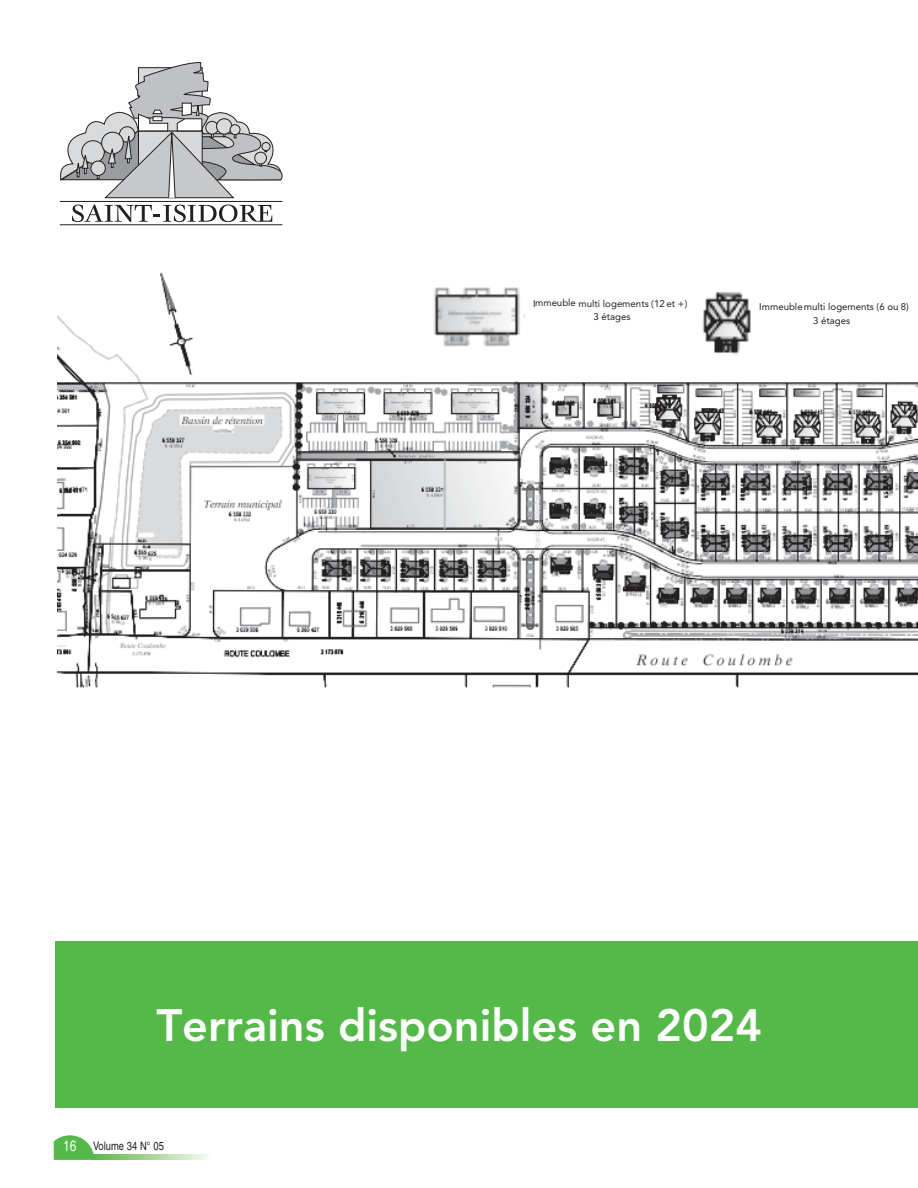
<style>
.page{position:relative;width:918px;height:1188px;background:#fff}
.page>*{position:absolute;margin:0;border:0;box-sizing:border-box;transform-origin:0 0}
.t1{font:800 45px "Avenir";color:#fff}
.t2{font:11.7px "Helvetica";color:#231f20;scale:.8 1}
.t3{font:9.6px/13.5px "Avenir";color:#231f20;text-align:center}
.s1{font-size:15px;color:#fff}
</style>
<div class="page">
<svg style="left:94px;top:1154px;width:114px;height:6px"></svg>
<svg style="left:54px;top:1135px;width:40px;height:25px"></svg>
<div style="left:55px;top:941px;width:862px;height:167px;background:#54b948"></div>
<img style="left:58px;top:272px;width:859px;height:416px">
<img style="left:354px;top:272px;width:563px;height:95px">
<div style="left:756px;top:295px;width:161px;height:44px;background:#fff"></div>
<div style="left:525px;top:291px;width:172px;height:45px;background:#fff"></div>
<svg style="left:59px;top:62px;width:224px;height:164px"></svg>
<p class="t3" style="left:533px;top:297px;width:156px">Immeuble multi logements (12 et +)<br>3 étages</p>
<p class="t3" style="left:759px;top:301px;width:151px">Immeuble multi logements (6 ou 8)<br>3 étages</p>
<h1 class="t1" style="left:156px;top:1007px;width:607px">Terrains disponibles en 2024</h1>
<p class="t2" style="left:63px;top:1142px;width:127px"><span class="s1">16</span> Volume 34 N° 05</p>
</div>
